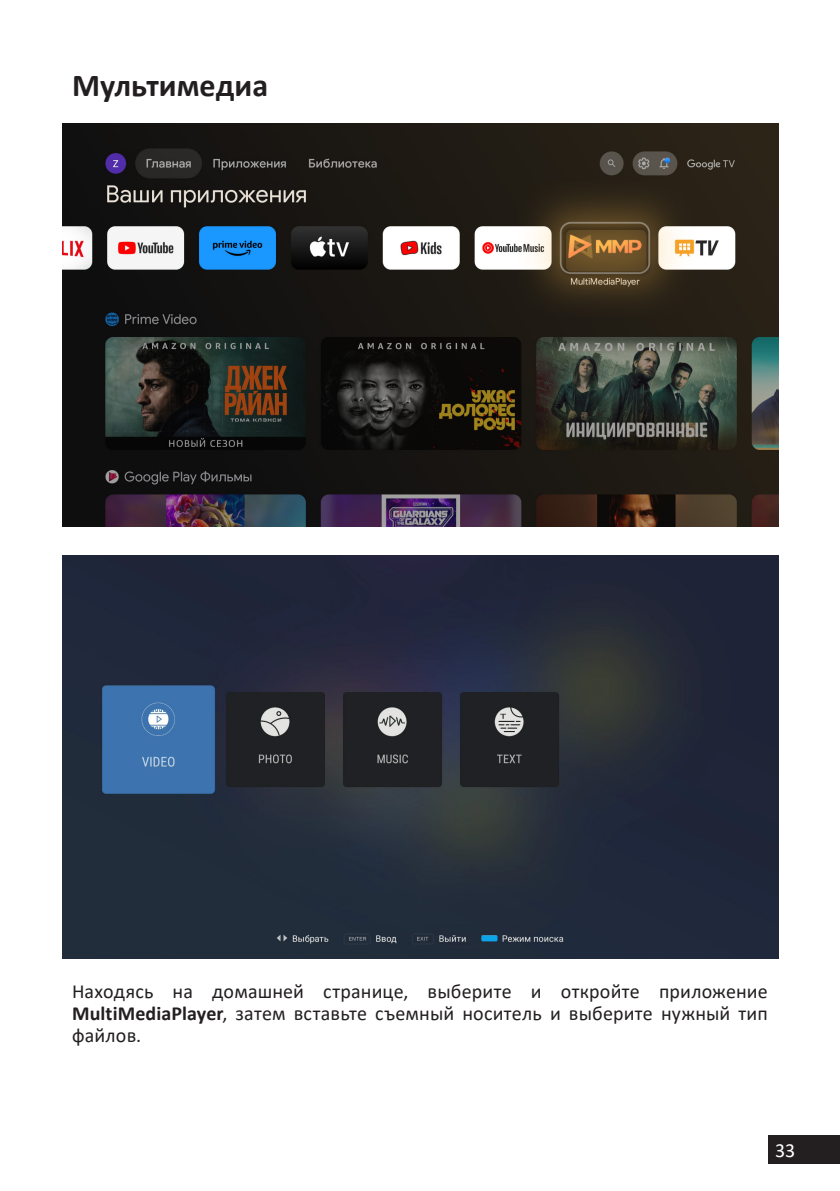
<style>
.page{position:relative;width:840px;height:1191px;background:#fff}
.page>*{position:absolute;margin:0;border:0;box-sizing:border-box;transform-origin:0 0}
.Заголовок_16{font:700 32px "Calibri";color:#231f20}
.t1{font:20px/22px "Calibri";letter-spacing:.01em;color:#231f20;text-align:justify}
.t2{font:20px "Calibri";color:#fff}
.s1{font-weight:700}
</style>
<div class="page">
<div style="left:767px;top:1135px;width:72px;height:28px;background:#231f20"></div>
<img style="left:62px;top:123px;width:716px;height:403px">
<img style="left:62px;top:556px;width:716px;height:402px">
<p class="Заголовок_16" style="left:72px;top:63px;width:197px">Мультимедиа</p>
<p class="t1" style="left:72px;top:979px;width:697px">Находясь на домашней странице, выберите и откройте приложение <span class="s1">MultiMediaPlayer</span>, затем вставьте съемный носитель и выберите нужный тип файлов.</p>
<p class="t2" style="left:774px;top:1136px;width:22px">33</p>
</div>
